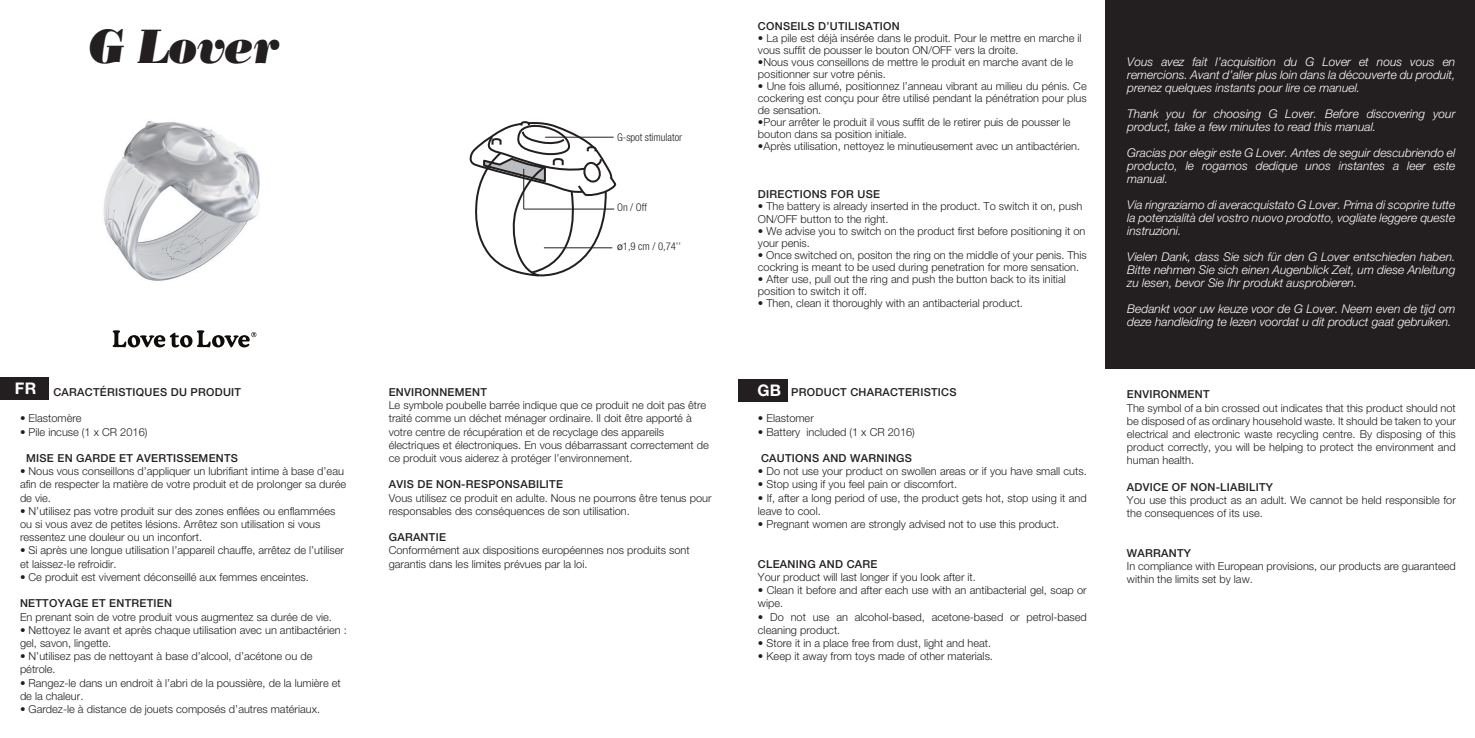
<style>
.page{position:relative;width:1475px;height:738px;background:#fff}
.page>*{position:absolute;margin:0;border:0;box-sizing:border-box;transform-origin:0 0}
.t1{font:italic 48px "Bodoni Poster";letter-spacing:-.03em;color:#231f20;scale:.92 1}
.t2{font:700 16px "Helvetica Neue";color:#fff}
.t3{font:italic 300 12px/13px "Helvetica Neue";color:#fff;text-align:justify}
.t4{font:300 11px/13.2px "Helvetica Neue";color:#231f20}
.t5{font:500 11px "Helvetica Neue";letter-spacing:.025em;color:#231f20}
.t6{font:300 condensed 10.6px "Helvetica Neue";color:#231f20}
.s1{font-weight:400;font-stretch:normal}
</style>
<div class="page">
<img style="left:103px;top:121px;width:157px;height:226px">
<div style="left:0;top:377px;width:49px;height:23px;background:#231f20"></div>
<div style="left:738px;top:378px;width:49px;height:23px;background:#231f20"></div>
<div style="left:1105px;top:0;width:369px;height:369px;background:#231f20"></div>
<svg style="left:113px;top:330px;width:143px;height:17px"></svg>
<svg style="left:469px;top:121px;width:148px;height:156px"></svg>
<hr style="left:545px;top:137px;width:68px;height:1px;background:#231f20">
<hr style="left:523px;top:208px;width:91px;height:1px;background:#231f20">
<hr style="left:544px;top:247px;width:68px;height:1px;background:#231f20">
<hr style="left:523px;top:169px;width:1px;height:40px;background:#231f20">
<h1 class="t1" style="left:89px;top:18px;width:209px">G Lover</h1>
<p class="t6" style="left:617px;top:131px;width:67px">G-spot stimulator</p>
<p class="t6" style="left:617px;top:201px;width:31px">On / Off</p>
<p class="t6" style="left:617px;top:239px;width:65px"><span class="s1">ø</span>1,9 cm / 0,74’’</p>
<p class="t5" style="left:757px;top:20px;width:143px">CONSEILS D’UTILISATION</p>
<p class="t4" style="left:757px;top:32px;width:325px;line-height:12px">• La pile est déjà insérée dans le produit. Pour le mettre en marche il vous suffit de pousser le bouton ON/OFF vers la droite.</p>
<p class="t4" style="left:757px;top:56px;width:317px;line-height:12px">•Nous vous conseillons de mettre le produit en marche avant de le positionner sur votre pénis.</p>
<p class="t4" style="left:757px;top:80px;width:330px;line-height:12px;text-align:justify">• Une fois allumé, positionnez l’anneau vibrant au milieu du pénis. Ce cockering est conçu pour être utilisé pendant la pénétration pour plus de sensation.</p>
<p class="t4" style="left:757px;top:116px;width:314px;line-height:12px">•Pour arrêter le produit il vous suffit de le retirer puis de pousser le bouton dans sa position initiale.</p>
<p class="t4" style="left:757px;top:139px;width:323px">•Après utilisation, nettoyez le minutieusement avec un antibactérien.</p>
<p class="t5" style="left:757px;top:188px;width:124px">DIRECTIONS FOR USE</p>
<p class="t4" style="left:757px;top:200px;width:326px;line-height:12px">• The battery is already inserted in the product. To switch it on, push<br>ON/OFF button to the right.</p>
<p class="t4" style="left:757px;top:224px;width:329px;line-height:12px">• We advise you to switch on the product first before positioning it on your penis.</p>
<p class="t4" style="left:757px;top:248px;width:330px;line-height:12px">• Once switched on, positon the ring on the middle of your penis. This cockring is meant to be used during penetration for more sensation.</p>
<p class="t4" style="left:757px;top:272px;width:309px;line-height:12px">• After use, pull out the ring and push the button back to its initial position to switch it off.</p>
<p class="t4" style="left:757px;top:295px;width:266px">• Then, clean it thoroughly with an antibacterial product.</p>
<h2 class="t2" style="left:15px;top:378px;width:23px">FR</h2>
<h2 class="t2" style="left:757px;top:379px;width:25px">GB</h2>
<p class="t5" style="left:53px;top:385px;width:189px">CARACTÉRISTIQUES DU PRODUIT</p>
<p class="t4" style="left:20px;top:411px;width:63px">• Elastomère</p>
<p class="t4" style="left:20px;top:424px;width:129px">• Pile incuse (1 x CR 2016)</p>
<p class="t5" style="left:26px;top:451px;width:213px">MISE EN GARDE ET AVERTISSEMENTS</p>
<p class="t4" style="left:20px;top:464px;width:328px">• Nous vous conseillons d’appliquer un lubrifiant intime à base d’eau afin de respecter la matière de votre produit et de prolonger sa durée de vie.</p>
<p class="t4" style="left:20px;top:503px;width:317px">• N’utilisez pas votre produit sur des zones enflées ou enflammées ou si vous avez de petites lésions. Arrêtez son utilisation si vous ressentez une douleur ou un inconfort.</p>
<p class="t4" style="left:20px;top:543px;width:325px">• Si après une longue utilisation l’appareil chauffe, arrêtez de l’utiliser et laissez-le refroidir.</p>
<p class="t4" style="left:20px;top:569px;width:290px">• Ce produit est vivement déconseillé aux femmes enceintes.</p>
<p class="t5" style="left:20px;top:596px;width:153px">NETTOYAGE ET ENTRETIEN</p>
<p class="t4" style="left:20px;top:609px;width:313px">En prenant soin de votre produit vous augmentez sa durée de vie.</p>
<p class="t4" style="left:20px;top:622px;width:328px">• Nettoyez le avant et après chaque utilisation avec un antibactérien : gel, savon, lingette.</p>
<p class="t4" style="left:20px;top:649px;width:294px">• N’utilisez pas de nettoyant à base d’alcool, d’acétone ou de pétrole.</p>
<p class="t4" style="left:20px;top:675px;width:322px">• Rangez-le dans un endroit à l’abri de la poussière, de la lumière et de la chaleur.</p>
<p class="t4" style="left:20px;top:701px;width:301px">• Gardez-le à distance de jouets composés d’autres matériaux.</p>
<p class="t5" style="left:791px;top:385px;width:167px">PRODUCT CHARACTERISTICS</p>
<p class="t4" style="left:757px;top:411px;width:57px">• Elastomer</p>
<p class="t4" style="left:757px;top:424px;width:158px">• Battery included (1 x CR 2016)</p>
<p class="t5" style="left:760px;top:451px;width:152px">CAUTIONS AND WARNINGS</p>
<p class="t4" style="left:757px;top:464px;width:330px">• Do not use your product on swollen areas or if you have small cuts.</p>
<p class="t4" style="left:757px;top:477px;width:201px">• Stop using if you feel pain or discomfort.</p>
<p class="t4" style="left:757px;top:490px;width:330px">• If, after a long period of use, the product gets hot, stop using it and leave to cool.</p>
<p class="t4" style="left:757px;top:517px;width:302px">• Pregnant women are strongly advised not to use this product.</p>
<p class="t5" style="left:757px;top:556px;width:121px">CLEANING AND CARE</p>
<p class="t4" style="left:757px;top:569px;width:219px">Your product will last longer if you look after it.</p>
<p class="t4" style="left:757px;top:583px;width:330px">• Clean it before and after each use with an antibacterial gel, soap or wipe.</p>
<p class="t4" style="left:757px;top:609px;width:330px">• Do not use an alcohol-based, acetone-based or petrol-based cleaning product.</p>
<p class="t4" style="left:757px;top:635px;width:235px">• Store it in a place free from dust, light and heat.</p>
<p class="t4" style="left:757px;top:649px;width:236px">• Keep it away from toys made of other materials.</p>
<p class="t5" style="left:388px;top:385px;width:100px">ENVIRONNEMENT</p>
<p class="t4" style="left:388px;top:398px;width:321px">Le symbole poubelle barrée indique que ce produit ne doit pas être traité comme un déchet ménager ordinaire. Il doit être apporté à votre centre de récupération et de recyclage des appareils électriques et électroniques. En vous débarrassant correctement de ce produit vous aiderez à protéger l’environnement.</p>
<p class="t5" style="left:388px;top:477px;width:176px">AVIS DE NON-RESPONSABILITE</p>
<p class="t4" style="left:388px;top:490px;width:324px">Vous utilisez ce produit en adulte. Nous ne pourrons être tenus pour responsables des conséquences de son utilisation.</p>
<p class="t5" style="left:388px;top:530px;width:59px">GARANTIE</p>
<p class="t4" style="left:388px;top:543px;width:302px">Conformément aux dispositions européennes nos produits sont garantis dans les limites prévues par la loi.</p>
<p class="t3" style="left:1127px;top:55px;width:329px">Vous avez fait l’acquisition du G Lover et nous vous en remercions. Avant d’aller plus loin dans la découverte du produit, prenez quelques instants pour lire ce manuel.</p>
<p class="t3" style="left:1127px;top:107px;width:329px">Thank you for choosing G Lover. Before discovering your product, take a few minutes to read this manual.</p>
<p class="t3" style="left:1127px;top:146px;width:329px">Gracias por elegir este G Lover. Antes de seguir descubriendo el producto, le rogamos dedique unos instantes a leer este manual.</p>
<p class="t3" style="left:1127px;top:198px;width:329px">Via ringraziamo di averacquistato G Lover. Prima di scoprire tutte la potenzialità del vostro nuovo prodotto, vogliate leggere queste instruzioni.</p>
<p class="t3" style="left:1127px;top:250px;width:329px">Vielen Dank, dass Sie sich für den G Lover entschieden haben.<br>Bitte nehmen Sie sich einen Augenblick Zeit, um diese Anleitung zu lesen, bevor Sie Ihr produkt ausprobieren.</p>
<p class="t3" style="left:1127px;top:302px;width:329px">Bedankt voor uw keuze voor de G Lover. Neem even de tijd om deze handleiding te lezen voordat u dit product gaat gebruiken.</p>
<p class="t5" style="left:1126px;top:387px;width:84px">ENVIRONMENT</p>
<p class="t4" style="left:1126px;top:400px;width:330px;text-align:justify">The symbol of a bin crossed out indicates that this product should not be disposed of as ordinary household waste. It should be taken to your electrical and electronic waste recycling centre. By disposing of this product correctly, you will be helping to protect the environment and human health.</p>
<p class="t5" style="left:1126px;top:480px;width:148px">ADVICE OF NON-LIABILITY</p>
<p class="t4" style="left:1126px;top:493px;width:330px">You use this product as an adult. We cannot be held responsible for the consequences of its use.</p>
<p class="t5" style="left:1126px;top:546px;width:66px">WARRANTY</p>
<p class="t4" style="left:1126px;top:559px;width:330px">In compliance with European provisions, our products are guaranteed within the limits set by law.</p>
</div>
